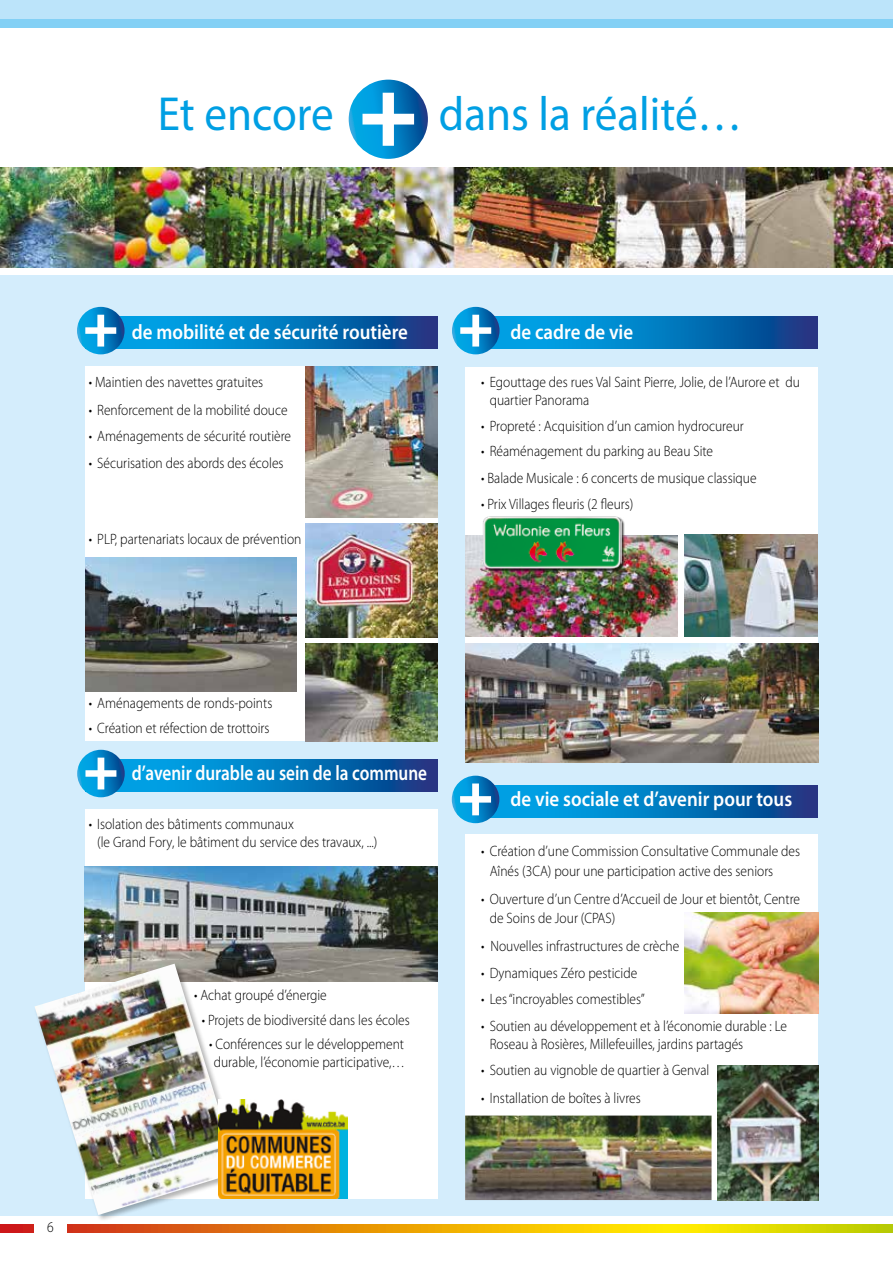
<style>
.page{position:relative;width:893px;height:1263px;background:#fff}
.page>*{position:absolute;margin:0;border:0;box-sizing:border-box;transform-origin:0 0}
.t1{font:48px "Myriad Pro";color:#009fe3;scale:.94 1}
.t2{font:600 21px "Myriad Pro";color:#fff;scale:.9 1}
.t3{font:600 21px "Myriad Pro";color:#fff;scale:.82 1}
.t4{font:300 15px/18px "Myriad Pro";color:#000;scale:.9 1}
</style>
<div class="page">
<div style="left:0;top:276px;width:893px;height:940px;background:#d4edfc"></div>
<svg style="left:0;top:1224px;width:893px;height:8px;background:#e5a106"></svg>
<div style="left:0;top:0;width:893px;height:19px;background:#bce4fa"></div>
<div style="left:0;top:19px;width:893px;height:9px;background:#83d0f5"></div>
<svg style="left:117px;top:317px;width:320px;height:32px;background:#0476bc"></svg>
<svg style="left:492px;top:786px;width:326px;height:31px;background:#0477bd"></svg>
<svg style="left:491px;top:317px;width:327px;height:32px;background:#0477bd"></svg>
<svg style="left:117px;top:760px;width:320px;height:32px;background:#0476bc"></svg>
<div style="left:85px;top:367px;width:352px;height:374px;background:#fff"></div>
<div style="left:465px;top:834px;width:353px;height:366px;background:#fff"></div>
<div style="left:465px;top:367px;width:353px;height:395px;background:#fff"></div>
<div style="left:85px;top:810px;width:352px;height:389px;background:#fff"></div>
<img style="left:0;top:168px;width:893px;height:100px">
<img style="left:465px;top:644px;width:354px;height:118px">
<img style="left:717px;top:1066px;width:102px;height:134px">
<img style="left:465px;top:535px;width:212px;height:101px">
<img style="left:306px;top:367px;width:131px;height:150px">
<img style="left:306px;top:644px;width:131px;height:97px">
<img style="left:84px;top:866px;width:353px;height:115px">
<img style="left:86px;top:557px;width:210px;height:135px">
<img style="left:306px;top:524px;width:131px;height:113px">
<img style="left:465px;top:1115px;width:246px;height:85px">
<div style="left:33px;top:962px;width:213px;height:260px;background:#000;opacity:.3"></div>
<img style="left:35px;top:964px;width:203px;height:251px">
<img style="left:219px;top:1100px;width:129px;height:98px">
<div style="left:485px;top:517px;width:140px;height:56px;background:#000;opacity:.75"></div>
<img style="left:482px;top:516px;width:139px;height:53px">
<img style="left:685px;top:535px;width:133px;height:101px">
<svg style="left:349px;top:80px;width:79px;height:79px;background:#0880c3"></svg>
<svg style="left:362px;top:93px;width:52px;height:53px"></svg>
<svg style="left:77px;top:307px;width:48px;height:47px"></svg>
<svg style="left:85px;top:315px;width:31px;height:32px"></svg>
<svg style="left:452px;top:307px;width:47px;height:47px"></svg>
<svg style="left:460px;top:315px;width:31px;height:32px"></svg>
<svg style="left:77px;top:750px;width:48px;height:47px"></svg>
<svg style="left:85px;top:758px;width:31px;height:31px"></svg>
<svg style="left:452px;top:776px;width:47px;height:47px"></svg>
<svg style="left:460px;top:783px;width:31px;height:32px"></svg>
<div style="left:34px;top:1221px;width:33px;height:16px;background:#fff"></div>
<img style="left:685px;top:913px;width:134px;height:100px">
<h1 class="t1" style="left:158px;top:84px;width:189px">Et encore</h1>
<h1 class="t1" style="left:439px;top:84px;width:324px">dans la réalité…</h1>
<h2 class="t2" style="left:132px;top:318px;width:308px">de mobilité et de sécurité routière</h2>
<p class="t4" style="left:89px;top:373px;width:195px">• Maintien des navettes gratuites</p>
<p class="t4" style="left:89px;top:401px;width:223px">• Renforcement de la mobilité douce</p>
<p class="t4" style="left:89px;top:427px;width:226px">• Aménagements de sécurité routière</p>
<p class="t4" style="left:89px;top:454px;width:218px">• Sécurisation des abords des écoles</p>
<p class="t4" style="left:89px;top:530px;width:238px">• PLP, partenariats locaux de prévention</p>
<h2 class="t2" style="left:510px;top:318px;width:138px">de cadre de vie</h2>
<p class="t4" style="left:490px;top:373px;width:346px;text-indent:-9px">• Egouttage des rues Val Saint Pierre, Jolie, de l’Aurore et du quartier Panorama</p>
<p class="t4" style="left:481px;top:417px;width:293px">• Propreté : Acquisition d’un camion hydrocureur</p>
<p class="t4" style="left:481px;top:442px;width:259px">• Réaménagement du parking au Beau Site</p>
<p class="t4" style="left:481px;top:469px;width:307px">• Balade Musicale : 6 concerts de musique classique</p>
<p class="t4" style="left:481px;top:495px;width:171px">• Prix Villages fleuris (2 fleurs)</p>
<p class="t4" style="left:89px;top:694px;width:206px">• Aménagements de ronds-points</p>
<p class="t4" style="left:89px;top:719px;width:202px">• Création et réfection de trottoirs</p>
<h2 class="t3" style="left:132px;top:760px;width:362px">d’avenir durable au sein de la commune</h2>
<p class="t4" style="left:97px;top:816px;width:313px;text-indent:-9px">• Isolation des bâtiments communaux<br>(le Grand Fory, le bâtiment du service des travaux, ...)</p>
<p class="t4" style="left:194px;top:987px;width:149px">• Achat groupé d’énergie</p>
<p class="t4" style="left:202px;top:1011px;width:233px">• Projets de biodiversité dans les écoles</p>
<p class="t4" style="left:209px;top:1035px;width:219px">• Conférences sur le développement durable, l’économie participative,…</p>
<p class="t4" style="left:47px;top:1218px;width:9px">6</p>
<h2 class="t2" style="left:510px;top:786px;width:315px">de vie sociale et d’avenir pour tous</h2>
<p class="t4" style="left:490px;top:842px;width:346px;line-height:19.5px;text-indent:-9px">• Création d’une Commission Consultative Communale des<br>Aînés (3CA) pour une participation active des seniors</p>
<p class="t4" style="left:490px;top:889px;width:346px;line-height:19.5px;text-indent:-9px">• Ouverture d’un Centre d’Accueil de Jour et bientôt, Centre de Soins de Jour (CPAS)</p>
<p class="t4" style="left:481px;top:937px;width:222px">• Nouvelles infrastructures de crèche</p>
<p class="t4" style="left:481px;top:964px;width:175px">• Dynamiques Zéro pesticide</p>
<p class="t4" style="left:481px;top:990px;width:183px">• Les “incroyables comestibles”</p>
<p class="t4" style="left:490px;top:1017px;width:332px;text-indent:-9px">• Soutien au développement et à l’économie durable : Le<br>Roseau à Rosières, Millefeuilles, jardins partagés</p>
<p class="t4" style="left:481px;top:1061px;width:255px">• Soutien au vignoble de quartier à Genval</p>
<p class="t4" style="left:481px;top:1089px;width:179px">• Installation de boîtes à livres</p>
</div>
